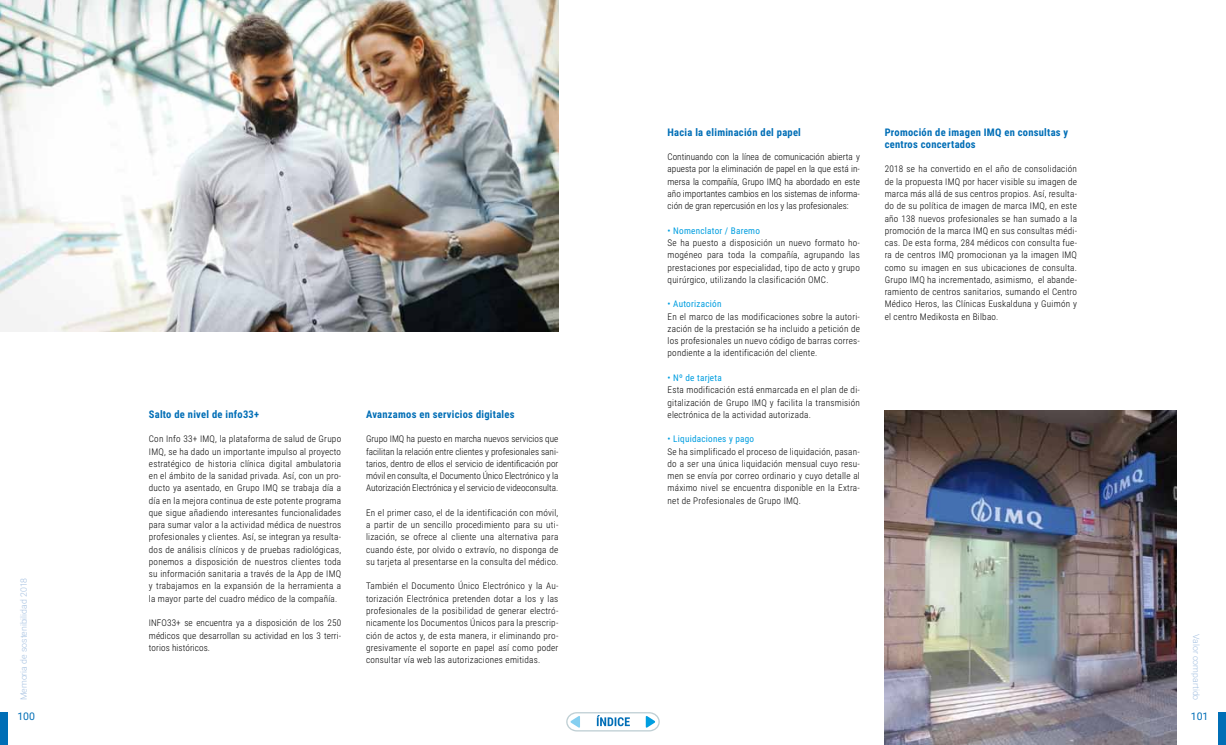
<style>
.page{position:relative;width:1226px;height:745px;background:#fff}
.page>*{position:absolute;margin:0;border:0;box-sizing:border-box;transform-origin:0 0}
._3_titulo{font:700 10.5px/12.2px "Roboto Condensed";letter-spacing:.025em;color:#006eb6}
.t1{font:10.5px "Roboto";color:#006eb6}
.Texto{font:300 9.19px/12.2px "Roboto Condensed";letter-spacing:.025em;color:#000;text-align:justify}
._4_titulo{font:9.19px "Roboto Condensed";letter-spacing:.025em;color:#009ee0}
.t2{font:300 8.75px "Roboto";color:#a4c0e1}
</style>
<div class="page">
<svg style="left:566px;top:712px;width:93px;height:19px"></svg>
<img style="left:884px;top:410px;width:292px;height:334px">
<img style="left:0;top:0;width:558px;height:332px">
<div style="left:0;top:711px;width:7px;height:33px;background:#006eb6"></div>
<div style="left:1218px;top:711px;width:7px;height:33px;background:#006eb6"></div>
<p class="t2" style="left:18px;top:699px;width:124px;rotate:-90deg">Memoria de sostenibilidad 2018</p>
<p class="_3_titulo" style="left:149px;top:407px;width:112px">Salto de nivel de info33+</p>
<p class="Texto" style="left:149px;top:432px;width:194px">Con Info 33+ IMQ, la plataforma de salud de Grupo IMQ, se ha dado un importante impulso al proyecto estratégico de historia clínica digital ambulatoria en el ámbito de la sanidad privada. Así, con un pro&shy;ducto ya asentado, en Grupo IMQ se trabaja día a día en la mejora continua de este potente programa que sigue añadiendo interesantes funcionalidades para sumar valor a la actividad médica de nuestros profesionales y clientes. Así, se integran ya resulta&shy;dos de análisis clínicos y de pruebas radiológicas, ponemos a disposición de nuestros clientes toda su información sanitaria a través de la App de IMQ y trabajamos en la expansión de la herramienta a la mayor parte del cuadro médico de la compañía.</p>
<p class="Texto" style="left:149px;top:616px;width:194px">INFO33+ se encuentra ya a disposición de los 250 médicos que desarrollan su actividad en los 3 terri&shy;torios históricos.</p>
<p class="_3_titulo" style="left:366px;top:407px;width:150px">Avanzamos en servicios digitales</p>
<p class="Texto" style="left:366px;top:432px;width:194px">Grupo IMQ ha puesto en marcha nuevos servicios que facilitan la relación entre clientes y profesionales sani&shy;tarios, dentro de ellos el servicio de identificación por móvil en consulta, el Documento Único Electrónico y la Autorización Electrónica y el servicio de videoconsulta.</p>
<p class="Texto" style="left:366px;top:506px;width:194px">En el primer caso, el de la identificación con móvil, a partir de un sencillo procedimiento para su uti&shy;lización, se ofrece al cliente una alternativa para cuando éste, por olvido o extravío, no disponga de su tarjeta al presentarse en la consulta del médico.</p>
<p class="Texto" style="left:366px;top:579px;width:194px">También el Documento Único Electrónico y la Au&shy;torización Electrónica pretenden dotar a los y las profesionales de la posibilidad de generar electró&shy;nicamente los Documentos Únicos para la prescrip&shy;ción de actos y, de esta manera, ir eliminando pro&shy;gresivamente el soporte en papel así como poder consultar vía web las autorizaciones emitidas.</p>
<p class="_3_titulo" style="left:667px;top:125px;width:135px">Hacia la eliminación del papel</p>
<p class="Texto" style="left:667px;top:150px;width:194px">Continuando con la línea de comunicación abierta y apuesta por la eliminación de papel en la que está in&shy;mersa la compañía, Grupo IMQ ha abordado en este año importantes cambios en los sistemas de informa&shy;ción de gran repercusión en los y las profesionales:</p>
<p class="_4_titulo" style="left:667px;top:224px;width:94px">• Nomenclator / Baremo</p>
<p class="Texto" style="left:667px;top:236px;width:194px">Se ha puesto a disposición un nuevo formato ho&shy;mogéneo para toda la compañía, agrupando las prestaciones por especialidad, tipo de acto y grupo quirúrgico, utilizando la clasificación OMC.</p>
<p class="_4_titulo" style="left:667px;top:297px;width:55px">• Autorización</p>
<p class="Texto" style="left:667px;top:310px;width:194px">En el marco de las modificaciones sobre la autori&shy;zación de la prestación se ha incluido a petición de los profesionales un nuevo código de barras corres&shy;pondiente a la identificación del cliente.</p>
<p class="_4_titulo" style="left:667px;top:371px;width:56px">• Nº de tarjeta</p>
<p class="Texto" style="left:667px;top:383px;width:194px">Esta modificación está enmarcada en el plan de di&shy;gitalización de Grupo IMQ y facilita la transmisión electrónica de la actividad autorizada.</p>
<p class="_4_titulo" style="left:667px;top:432px;width:88px">• Liquidaciones y pago</p>
<p class="Texto" style="left:667px;top:444px;width:194px">Se ha simplificado el proceso de liquidación, pasan&shy;do a ser una única liquidación mensual cuyo resu&shy;men se envía por correo ordinario y cuyo detalle al máximo nivel se encuentra disponible en la Extra&shy;net de Profesionales de Grupo IMQ.</p>
<p class="_3_titulo" style="left:884px;top:125px;width:185px">Promoción de imagen IMQ en consultas y centros concertados</p>
<p class="Texto" style="left:884px;top:163px;width:194px">2018 se ha convertido en el año de consolidación de la propuesta IMQ por hacer visible su imagen de marca más allá de sus centros propios. Así, resulta&shy;do de su política de imagen de marca IMQ, en este año 138 nuevos profesionales se han sumado a la promoción de la marca IMQ en sus consultas médi&shy;cas. De esta forma, 284 médicos con consulta fue&shy;ra de centros IMQ promocionan ya la imagen IMQ como su imagen en sus ubicaciones de consulta.<br>Grupo IMQ ha incrementado, asimismo, el abande&shy;ramiento de centros sanitarios, sumando el Centro Médico Heros, las Clínicas Euskalduna y Guimón y el centro Medikosta en Bilbao.</p>
<p class="t2" style="left:1202px;top:633px;width:68px;rotate:90deg">Valor compartido</p>
<p class="t1" style="left:17px;top:708px;width:19px">100</p>
<p class="t1" style="left:1190px;top:708px;width:19px">101</p>
</div>
